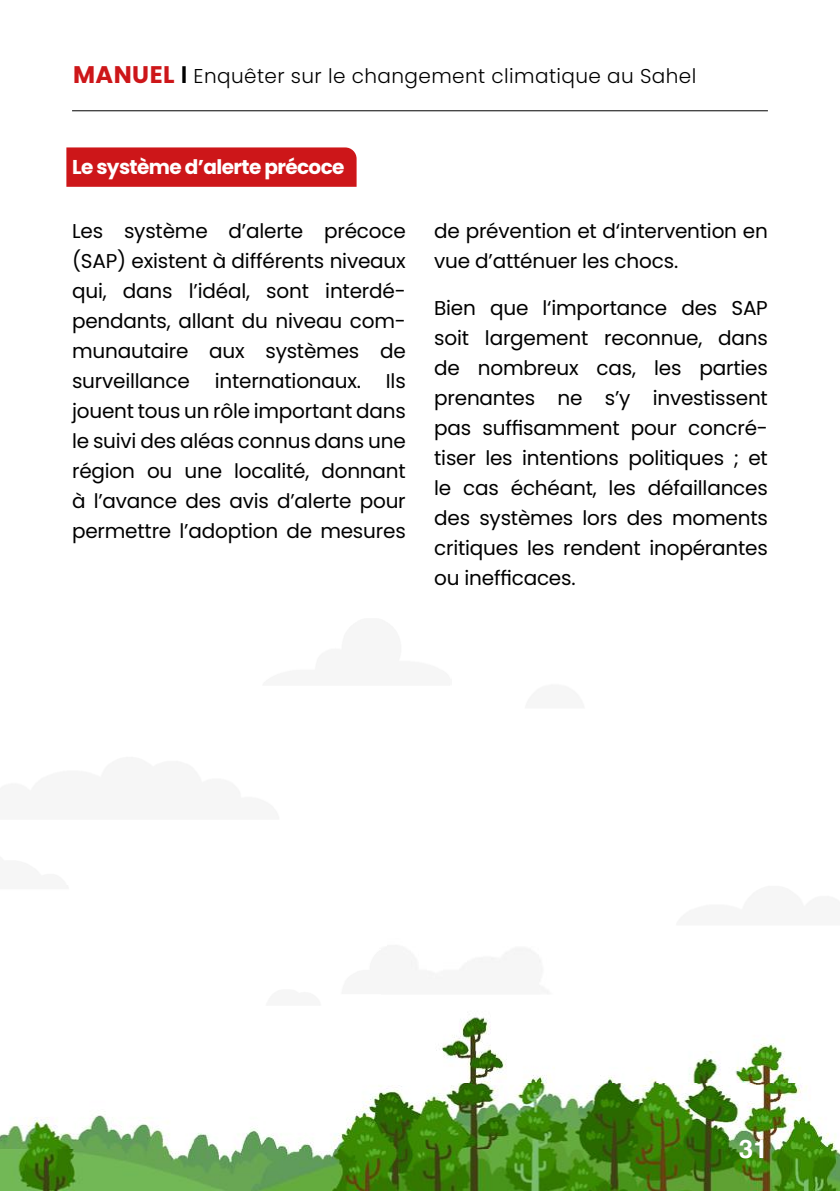
<style>
.page{position:relative;width:840px;height:1191px;background:#fff}
.page>*{position:absolute;margin:0;border:0;box-sizing:border-box;transform-origin:0 0}
.t1{font:700 26px "Helvetica";color:#fff}
.t2{font:20px/30px "Poppins";letter-spacing:-.01em;color:#000;text-align:justify}
.t3{font:300 20px "Poppins";letter-spacing:.02em;color:#000}
.t4{font:700 20px "Poppins";letter-spacing:-.03em;color:#fff}
.s1{font-weight:700;font-size:24px;color:#cd1619}
.s2{font-weight:600;font-size:24px}
</style>
<div class="page">
<img style="left:0;top:1082px;width:839px;height:109px">
<img style="left:386px;top:948px;width:165px;height:134px">
<img style="left:607px;top:1039px;width:193px;height:43px">
<hr style="left:72px;top:110px;width:695px;height:1px;background:#000">
<div style="left:66px;top:147px;width:290px;height:40px;background:#cd1619"></div>
<p class="t3" style="left:73px;top:64px;width:624px"><span class="s1">MANUEL</span> <span class="s2">I</span> Enquêter sur le changement climatique au Sahel</p>
<p class="t4" style="left:72px;top:155px;width:274px">Le système d’alerte précoce</p>
<p class="t2" style="left:72px;top:216px;width:335px">Les système d’alerte précoce (SAP) existent à différents niveaux qui, dans l’idéal, sont interdé&shy;pendants, allant du niveau com&shy;munautaire aux systèmes de surveillance internationaux. Ils jouent tous un rôle important dans le suivi des aléas connus dans une région ou une localité, donnant à l’avance des avis d’alerte pour permettre l’adoption de mesures</p>
<p class="t2" style="left:434px;top:216px;width:335px">de prévention et d‘intervention en vue d’atténuer les chocs.</p>
<p class="t2" style="left:434px;top:293px;width:335px">Bien que l‘importance des SAP soit largement reconnue, dans de nombreux cas, les parties prenantes ne s’y investissent pas suffisamment pour concré&shy;tiser les intentions politiques ; et le cas échéant, les défaillances des systèmes lors des moments critiques les rendent inopérantes ou inefficaces.</p>
<h1 class="t1" style="left:738px;top:1132px;width:30px">31</h1>
</div>
